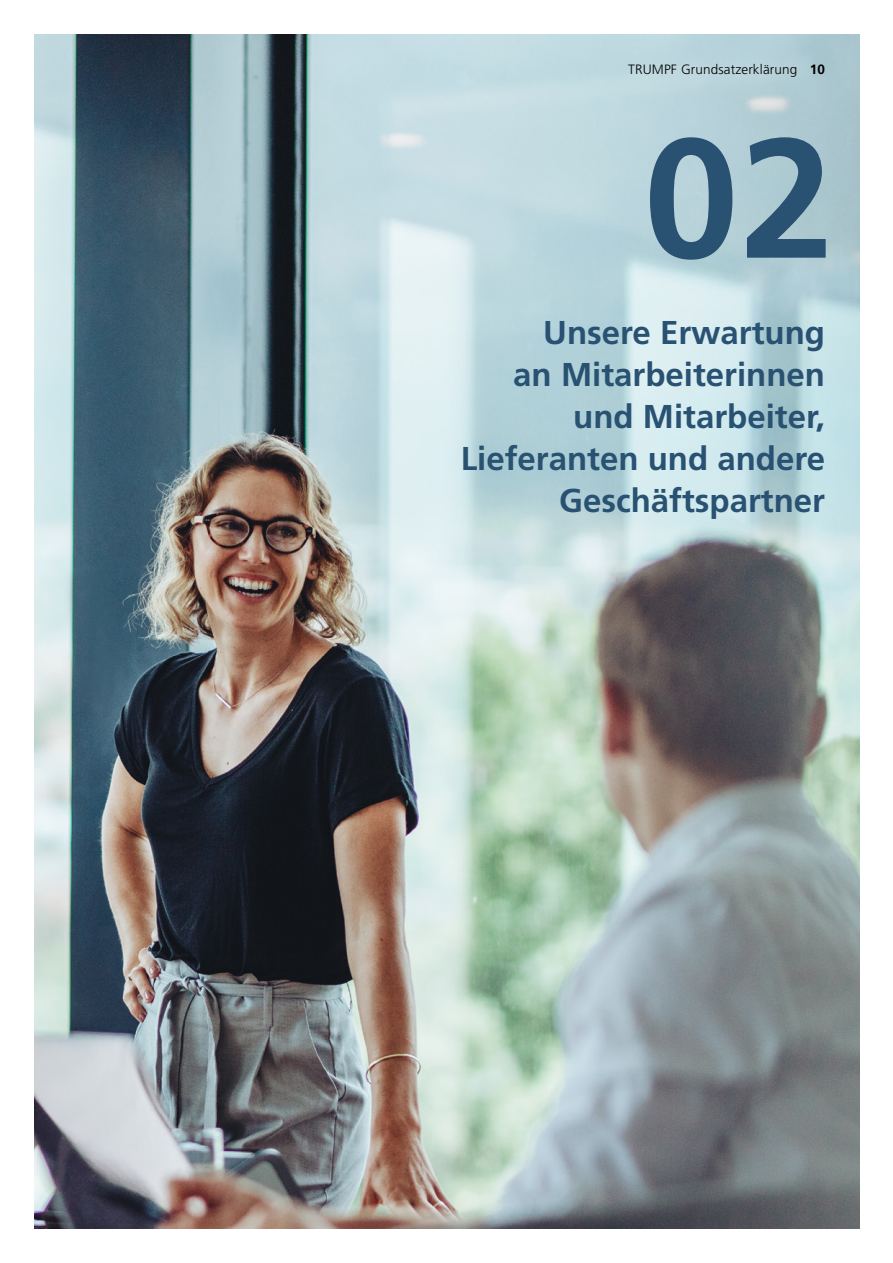
<style>
.page{position:relative;width:893px;height:1263px;background:#fff}
.page>*{position:absolute;margin:0;border:0;box-sizing:border-box;transform-origin:0 0}
.t1{font:700 169.5px "Frutiger LT Pro";color:#285172}
.t2{font:700 33px/42px "Frutiger LT Pro";color:#285172;text-align:right}
.t3{font:300 13.5px "Frutiger LT Pro";letter-spacing:.01em;color:#000}
.s1{font-weight:700}
</style>
<div class="page">
<img style="left:35px;top:34px;width:825px;height:1195px">
<p class="t3" style="left:628px;top:61px;width:198px">TRUMPF Grundsatzerklärung <span class="s1">10</span></p>
<h1 class="t1" style="left:644px;top:98px;width:192px">02</h1>
<p class="t2" style="left:461px;top:311px;width:366px">Unsere Erwartung<br>an Mitarbeiterinnen und Mitarbeiter,<br>Lieferanten und andere<br>Geschäftspartner</p>
</div>
